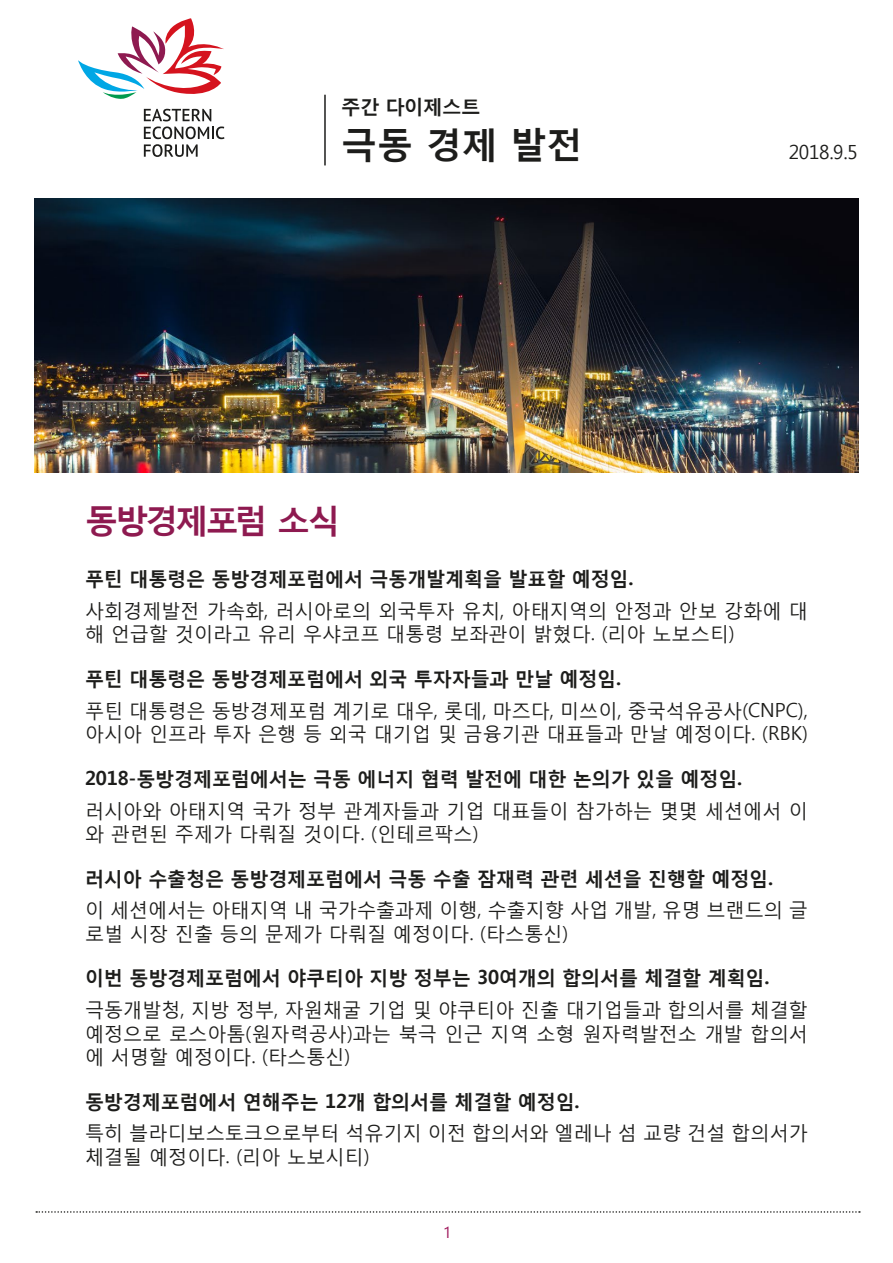
<style>
.page{position:relative;width:893px;height:1263px;background:#fff}
.page>*{position:absolute;margin:0;border:0;box-sizing:border-box;transform-origin:0 0}
.t1{font:700 36px "Malgun Gothic";color:#1d1d1b}
.t2{font:700 33px "Malgun Gothic";letter-spacing:-.08em;color:#8e1a50}
.t3{font:19.5px/23.4px "Malgun Gothic";color:#1d1d1b}
.t4{font:700 19.5px "Malgun Gothic";letter-spacing:-.01em;color:#1d1d1b}
.t5{font:15px "Microsoft Jheng Hei UI Regular";color:#9e1459}
</style>
<div class="page">
<svg style="left:36px;top:1211px;width:824px;height:2px"></svg>
<img style="left:34px;top:198px;width:825px;height:274px">
<svg style="left:78px;top:18px;width:146px;height:81px"></svg>
<svg style="left:144px;top:109px;width:80px;height:48px"></svg>
<hr style="left:324px;top:95px;width:2px;height:70px;background:#1d1d1b">
<p class="t4" style="left:341px;top:94px;width:141px">주간 다이제스트</p>
<h1 class="t1" style="left:341px;top:121px;width:243px">극동 경제 발전</h1>
<p class="t3" style="left:789px;top:140px;width:70px">2018.9.5</p>
<h2 class="t2" style="left:85px;top:500px;width:257px">동방경제포럼 소식</h2>
<p class="t4" style="left:85px;top:566px;width:550px">푸틴 대통령은 동방경제포럼에서 극동개발계획을 발표할 예정임.</p>
<p class="t3" style="left:85px;top:599px;width:724px">사회경제발전 가속화, 러시아로의 외국투자 유치, 아태지역의 안정과 안보 강화에 대 해 언급할 것이라고 유리 우샤코프 대통령 보좌관이 밝혔다. (리아 노보스티)</p>
<p class="t4" style="left:85px;top:666px;width:538px">푸틴 대통령은 동방경제포럼에서 외국 투자자들과 만날 예정임.</p>
<p class="t3" style="left:85px;top:698px;width:724px">푸틴 대통령은 동방경제포럼 계기로 대우, 롯데, 마즈다, 미쓰이, 중국석유공사(CNPC), 아시아 인프라 투자 은행 등 외국 대기업 및 금융기관 대표들과 만날 예정이다. (RBK)</p>
<p class="t4" style="left:85px;top:766px;width:659px">2018-동방경제포럼에서는 극동 에너지 협력 발전에 대한 논의가 있을 예정임.</p>
<p class="t3" style="left:85px;top:798px;width:724px">러시아와 아태지역 국가 정부 관계자들과 기업 대표들이 참가하는 몇몇 세션에서 이 와 관련된 주제가 다뤄질 것이다. (인테르팍스)</p>
<p class="t4" style="left:85px;top:866px;width:690px">러시아 수출청은 동방경제포럼에서 극동 수출 잠재력 관련 세션을 진행할 예정임.</p>
<p class="t3" style="left:85px;top:898px;width:724px">이 세션에서는 아태지역 내 국가수출과제 이행, 수출지향 사업 개발, 유명 브랜드의 글 로벌 시장 진출 등의 문제가 다뤄질 예정이다. (타스통신)</p>
<p class="t4" style="left:85px;top:966px;width:686px">이번 동방경제포럼에서 야쿠티아 지방 정부는 30여개의 합의서를 체결할 계획임.</p>
<p class="t3" style="left:85px;top:998px;width:724px;text-align:justify">극동개발청, 지방 정부, 자원채굴 기업 및 야쿠티아 진출 대기업들과 합의서를 체결할 예정으로 로스아톰(원자력공사)과는 북극 인근 지역 소형 원자력발전소 개발 합의서 에 서명할 예정이다. (타스통신)</p>
<p class="t4" style="left:85px;top:1089px;width:496px">동방경제포럼에서 연해주는 12개 합의서를 체결할 예정임.</p>
<p class="t3" style="left:85px;top:1121px;width:724px">특히 블라디보스토크으로부터 석유기지 이전 합의서와 엘레나 섬 교량 건설 합의서가 체결될 예정이다. (리아 노보시티)</p>
<p class="t5" style="left:443px;top:1223px;width:10px">1</p>
</div>
